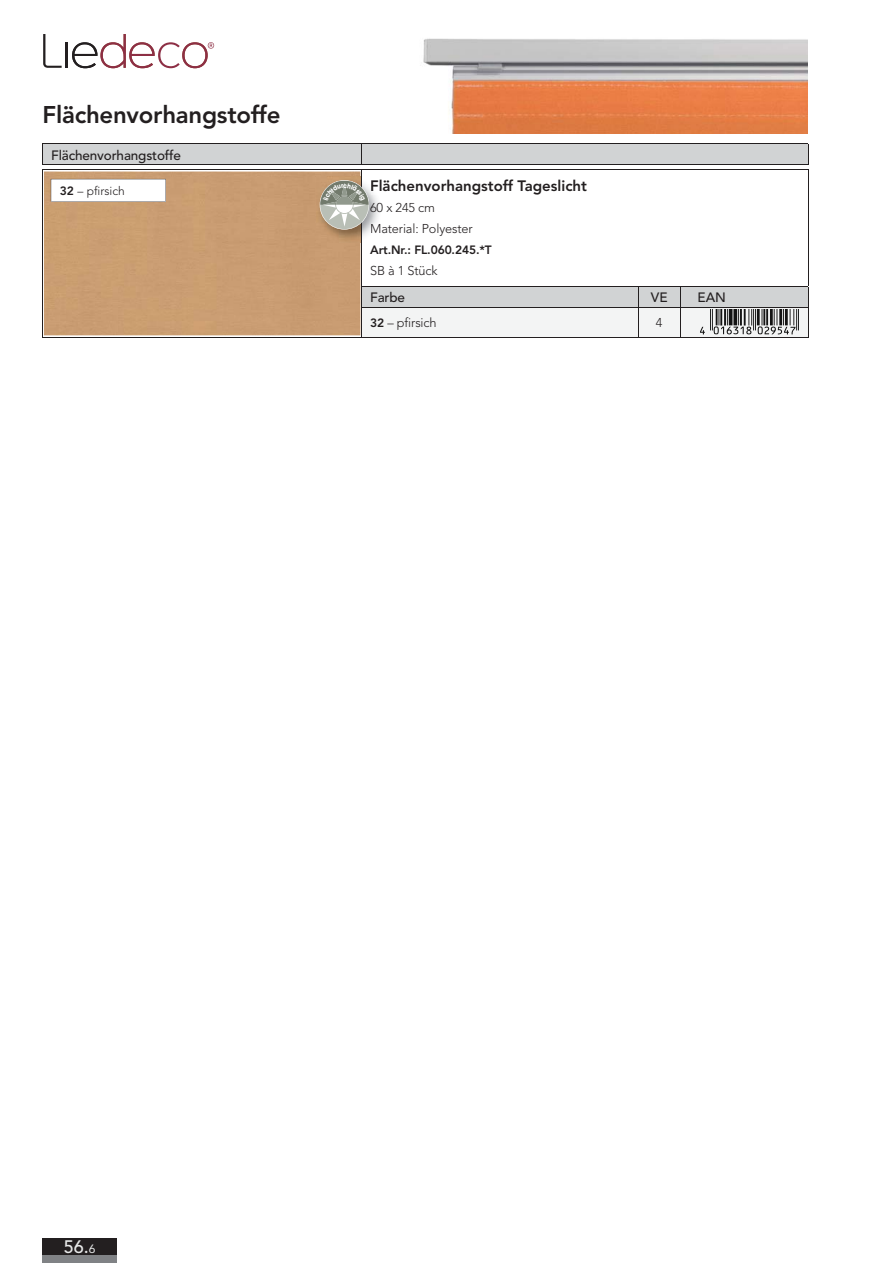
<style>
.page{position:relative;width:893px;height:1263px;background:#fff}
.page>*{position:absolute;margin:0;border:0;box-sizing:border-box;transform-origin:0 0}
.t1{font:800 24px "Avenir";letter-spacing:-.01em;color:#231f20}
.t2{font:500 18px "Avenir";color:#e7e8e8}
.t3{font:800 15px "Avenir";color:#231f20}
.t4{font:500 13.5px "Avenir";letter-spacing:-.01em;color:#231f20}
.t5{font:300 12.75px/21px "Avenir";letter-spacing:-.01em;color:#231f20}
.t6{font:800 12px "Avenir";letter-spacing:-.01em;color:#231f20}
.t7{font:300 12px "Avenir";color:#231f20}
.s1{font-weight:800}
.s2{font-weight:800;font-size:12px}
.s3{font-weight:400;font-size:12px}
</style>
<div class="page">
<svg style="left:43px;top:34px;width:19px;height:34px"></svg>
<hr style="left:65px;top:43px;width:3px;height:25px;background:#231f20">
<svg style="left:72px;top:34px;width:142px;height:34px"></svg>
<div style="left:44px;top:145px;width:764px;height:20px;background:#d1d3d4"></div>
<div style="left:43px;top:169px;width:319px;height:168px;background:linear-gradient(to right,#e9d7c4,#e8d6c4)"></div>
<svg style="left:808px;top:144px;width:1px;height:21px"></svg>
<hr style="left:808px;top:170px;width:1px;height:116px;background:#231f20">
<hr style="left:638px;top:337px;width:170px;height:1px;background:#231f20">
<hr style="left:43px;top:144px;width:319px;height:1px;background:#231f20">
<svg style="left:43px;top:144px;width:1px;height:21px"></svg>
<hr style="left:362px;top:144px;width:446px;height:1px;background:#231f20">
<hr style="left:43px;top:165px;width:765px;height:1px;background:#231f20">
<hr style="left:43px;top:169px;width:319px;height:1px;background:#231f20">
<hr style="left:43px;top:170px;width:1px;height:116px;background:#231f20">
<hr style="left:362px;top:169px;width:446px;height:1px;background:#231f20">
<hr style="left:361px;top:286px;width:447px;height:1px;background:#231f20">
<svg style="left:43px;top:286px;width:1px;height:51px"></svg>
<hr style="left:43px;top:337px;width:595px;height:1px;background:#231f20">
<hr style="left:361px;top:170px;width:1px;height:116px;background:#231f20">
<svg style="left:361px;top:145px;width:1px;height:20px"></svg>
<div style="left:44px;top:172px;width:316px;height:163px;background:#ca9d72"></div>
<img style="left:316px;top:177px;width:47px;height:65px">
<img style="left:423px;top:38px;width:385px;height:95px">
<svg style="left:361px;top:287px;width:448px;height:50px"></svg>
<svg style="left:51px;top:179px;width:115px;height:22px"></svg>
<div style="left:43px;top:1238px;width:74px;height:25px;background:#231f20"></div>
<div style="left:43px;top:1255px;width:74px;height:8px;background:#808285"></div>
<svg style="left:320px;top:180px;width:59px;height:56px"></svg>
<h1 class="t1" style="left:43px;top:105px;width:240px">Flächenvorhangstoffe</h1>
<p class="t4" style="left:51px;top:149px;width:131px">Flächenvorhangstoffe</p>
<p class="t7" style="left:60px;top:186px;width:67px"><span class="s1">32</span> – pfirsich</p>
<p class="t3" style="left:370px;top:180px;width:218px">Flächenvorhangstoff Tageslicht</p>
<p class="t5" style="left:370px;top:198px;width:104px">60 x 245 cm<br>Material: Polyester</p>
<p class="t6" style="left:370px;top:245px;width:123px">Art.Nr.: FL.060.245.*T</p>
<p class="t5" style="left:370px;top:261px;width:69px">SB à 1 Stück</p>
<p class="t4" style="left:370px;top:292px;width:36px">Farbe</p>
<p class="t4" style="left:651px;top:292px;width:18px">VE</p>
<p class="t4" style="left:698px;top:292px;width:30px">EAN</p>
<p class="t5" style="left:370px;top:313px;width:68px"><span class="s2">32</span> – pfirsich</p>
<p class="t5" style="left:656px;top:313px;width:8px">4</p>
<h2 class="t2" style="left:64px;top:1240px;width:33px">56.<span class="s3">6</span></h2>
</div>
